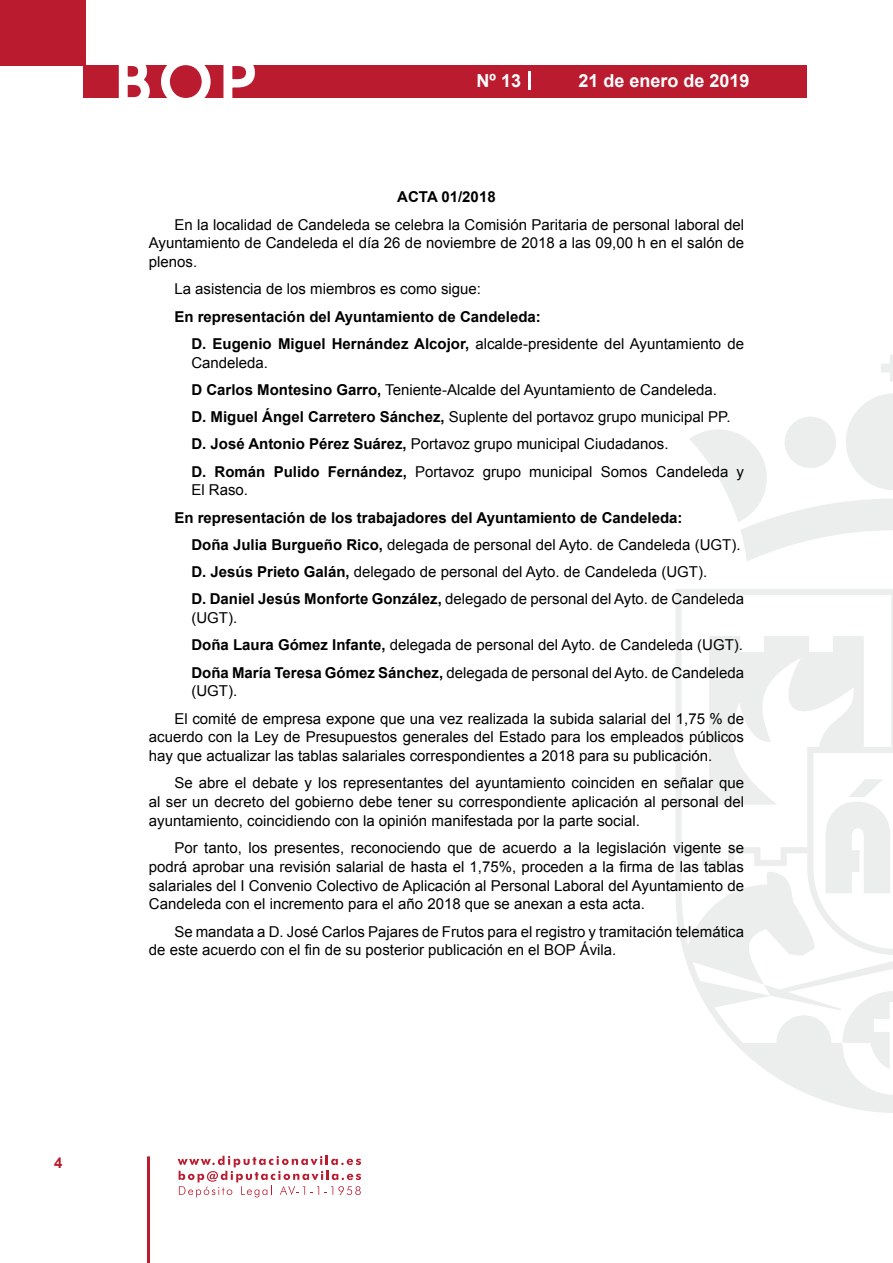
<style>
.page{position:relative;width:893px;height:1263px;background:#fff}
.page>*{position:absolute;margin:0;border:0;box-sizing:border-box;transform-origin:0 0}
.t1{font:500 61.5px "Avant Garde";color:#fff}
.t2{font:700 18px "Arial";color:#fff}
.t3{font:15px/18.8px "Arial";color:#000}
.t4{font:700 15px/27.3px "Arial";color:#000}
.t5{font:700 15px "Arial";color:#ba1b2f}
.s1{font-weight:400}
.s2{font-weight:700}
</style>
<div class="page">
<svg style="left:178px;top:1156px;width:183px;height:41px"></svg>
<hr style="left:147px;top:1156px;width:3px;height:107px;background:#ba1b2f">
<div style="left:0;top:0;width:85px;height:66px;background:#ba1b2f"></div>
<div style="left:84px;top:65px;width:723px;height:33px;background:#ba1b2f"></div>
<svg style="left:118px;top:65px;width:32px;height:33px"></svg>
<svg style="left:161px;top:65px;width:50px;height:33px"></svg>
<svg style="left:223px;top:65px;width:32px;height:33px"></svg>
<svg style="left:529px;top:71px;width:2px;height:19px"></svg>
<svg style="left:881px;top:355px;width:12px;height:27px"></svg>
<svg style="left:690px;top:393px;width:203px;height:168px"></svg>
<svg style="left:676px;top:589px;width:217px;height:524px"></svg>
<svg style="left:764px;top:984px;width:129px;height:86px"></svg>
<svg style="left:825px;top:779px;width:66px;height:114px"></svg>
<h1 class="t1" style="left:115px;top:44px;width:141px">BOP</h1>
<p class="t2" style="left:477px;top:69px;width:46px">Nº 13</p>
<p class="t2" style="left:578px;top:69px;width:173px">21 de enero de 2019</p>
<p class="t4" style="left:397px;top:184px;width:100px">ACTA 01/2018</p>
<p class="t3" style="left:149px;top:215px;width:597px;text-align:justify;text-indent:26px">En la localidad de Candeleda se celebra la Comisión Paritaria de personal laboral del Ayuntamiento de Candeleda el día 26 de noviembre de 2018 a las 09,00 h en el salón de plenos.</p>
<p class="t3" style="left:174px;top:280px;width:308px">La asistencia de los miembros es como sigue:</p>
<p class="t4" style="left:191px;top:303px;width:554px;text-indent:-17px">En representación del Ayuntamiento de Candeleda:<br>D. Eugenio Miguel Hernández Alcojor, <span class="s1">alcalde-presidente del Ayuntamiento de</span></p>
<p class="t3" style="left:191px;top:349px;width:554px;line-height:27.3px">Candeleda.<br><span class="s2">D Carlos Montesino Garro,</span> Teniente-Alcalde del Ayuntamiento de Candeleda.<br><span class="s2">D. Miguel Ángel Carretero Sánchez,</span> Suplente del portavoz grupo municipal PP.<br><span class="s2">D. José Antonio Pérez Suárez,</span> Portavoz grupo municipal Ciudadanos.<br><span class="s2">D. Román Pulido Fernández,</span> Portavoz grupo municipal Somos Candeleda y</p>
<p class="t3" style="left:191px;top:481px;width:58px">El Raso.</p>
<p class="t4" style="left:191px;top:504px;width:554px;text-indent:-17px">En representación de los trabajadores del Ayuntamiento de Candeleda:<br>Doña Julia Burgueño Rico, <span class="s1">delegada de personal del Ayto. de Candeleda (UGT).<br></span>D. Jesús Prieto Galán, <span class="s1">delegado de personal del Ayto. de Candeleda (UGT).<br></span>D. Daniel Jesús Monforte González, <span class="s1">delegado de personal del Ayto. de Candeleda</span></p>
<p class="t3" style="left:191px;top:604px;width:554px;line-height:27.3px">(UGT).<br><span class="s2">Doña Laura Gómez Infante,</span> delegada de personal del Ayto. de Candeleda (UGT).<br><span class="s2">Doña María Teresa Gómez Sánchez,</span> delegada de personal del Ayto. de Candeleda</p>
<p class="t3" style="left:174px;top:678px;width:571px;line-height:27.3px;text-indent:17px">(UGT).<br>El comité de empresa expone que una vez realizada la subida salarial del 1,75 % de</p>
<p class="t3" style="left:149px;top:728px;width:597px">acuerdo con la Ley de Presupuestos generales del Estado para los empleados públicos hay que actualizar las tablas salariales correspondientes a 2018 para su publicación.</p>
<p class="t3" style="left:149px;top:774px;width:597px;text-align:justify;text-indent:26px">Se abre el debate y los representantes del ayuntamiento coinciden en señalar que al ser un decreto del gobierno debe tener su correspondiente aplicación al personal del ayuntamiento, coincidiendo con la opinión manifestada por la parte social.</p>
<p class="t3" style="left:149px;top:839px;width:597px;text-align:justify;text-indent:26px">Por tanto, los presentes, reconociendo que de acuerdo a la legislación vigente se podrá aprobar una revisión salarial de hasta el 1,75%, proceden a la firma de las tablas salariales del I Convenio Colectivo de Aplicación al Personal Laboral del Ayuntamiento de Candeleda con el incremento para el año 2018 que se anexan a esta acta.</p>
<p class="t3" style="left:149px;top:922px;width:597px;text-indent:26px">Se mandata a D. José Carlos Pajares de Frutos para el registro y tramitación telemática de este acuerdo con el fin de su posterior publicación en el BOP Ávila.</p>
<p class="t5" style="left:54px;top:1153px;width:10px">4</p>
</div>
